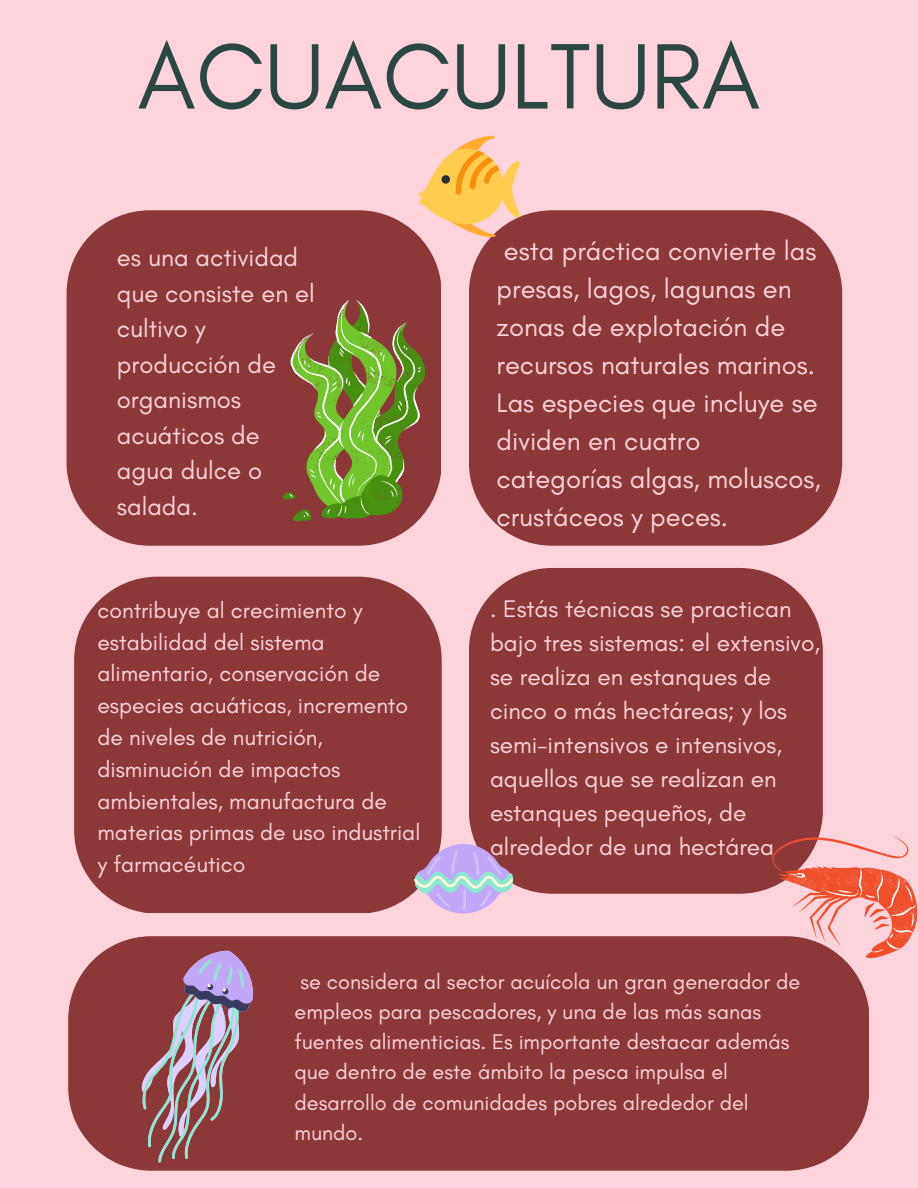
<style>
.page{position:relative;width:918px;height:1188px;background:#ffd3db}
.page>*{position:absolute;margin:0;border:0;box-sizing:border-box;transform-origin:0 0}
.t1{font:94.65px "Glacial Indifference";color:#2b4743}
.t2{font:27.3px/38px "Glacial Indifference";color:#ffd3db}
.t3{font:25.65px/35.5px "Glacial Indifference";color:#ffd3db}
.t4{font:24.45px/34px "Glacial Indifference";color:#ffd3db}
.t5{font:22.95px/31.8px "Glacial Indifference";color:#ffd3db}
.t6{font:21.75px/30.2px "Glacial Indifference";color:#ffd3db}
</style>
<div class="page">
<div style="left:67px;top:210px;width:374px;height:336px;background:#8c3839;border-radius:83px"></div>
<div style="left:74px;top:577px;width:368px;height:336px;background:#8c3839;border-radius:83px"></div>
<div style="left:469px;top:210px;width:373px;height:336px;background:#8c3839;border-radius:83px"></div>
<div style="left:469px;top:568px;width:354px;height:326px;background:#8c3839;border-radius:83px"></div>
<div style="left:68px;top:936px;width:801px;height:235px;background:#8c3839;border-radius:83px"></div>
<svg style="left:414px;top:136px;width:110px;height:101px"></svg>
<svg style="left:283px;top:300px;width:142px;height:221px"></svg>
<svg style="left:767px;top:829px;width:151px;height:130px"></svg>
<svg style="left:141px;top:951px;width:112px;height:212px"></svg>
<svg style="left:414px;top:844px;width:100px;height:70px"></svg>
<p class="t1" style="left:137px;top:19px;width:624px">ACUACULTURA</p>
<p class="t3" style="left:117px;top:239px;width:199px">es una actividad que consiste en el cultivo y producción de organismos acuáticos de agua dulce o salada.</p>
<p class="t5" style="left:97px;top:594px;width:324px">contribuye al crecimiento y estabilidad del sistema alimentario, conservación de especies acuáticas, incremento de niveles de nutrición, disminución de impactos ambientales, manufactura de materias primas de uso industrial y farmacéutico</p>
<p class="t2" style="left:497px;top:232px;width:326px">esta práctica convierte las presas, lagos, lagunas en zonas de explotación de recursos naturales marinos.<br>Las especies que incluye se dividen en cuatro categorías algas, moluscos, crustáceos y peces.</p>
<p class="t4" style="left:490px;top:591px;width:332px">. Estás técnicas se practican bajo tres sistemas: el extensivo, se realiza en estanques de cinco o más hectáreas; y los semi-intensivos e intensivos, aquellos que se realizan en estanques pequeños, de alrededor de una hectárea</p>
<p class="t6" style="left:295px;top:966px;width:507px">se considera al sector acuícola un gran generador de empleos para pescadores, y una de las más sanas fuentes alimenticias. Es importante destacar además que dentro de este ámbito la pesca impulsa el desarrollo de comunidades pobres alrededor del mundo.</p>
</div>
